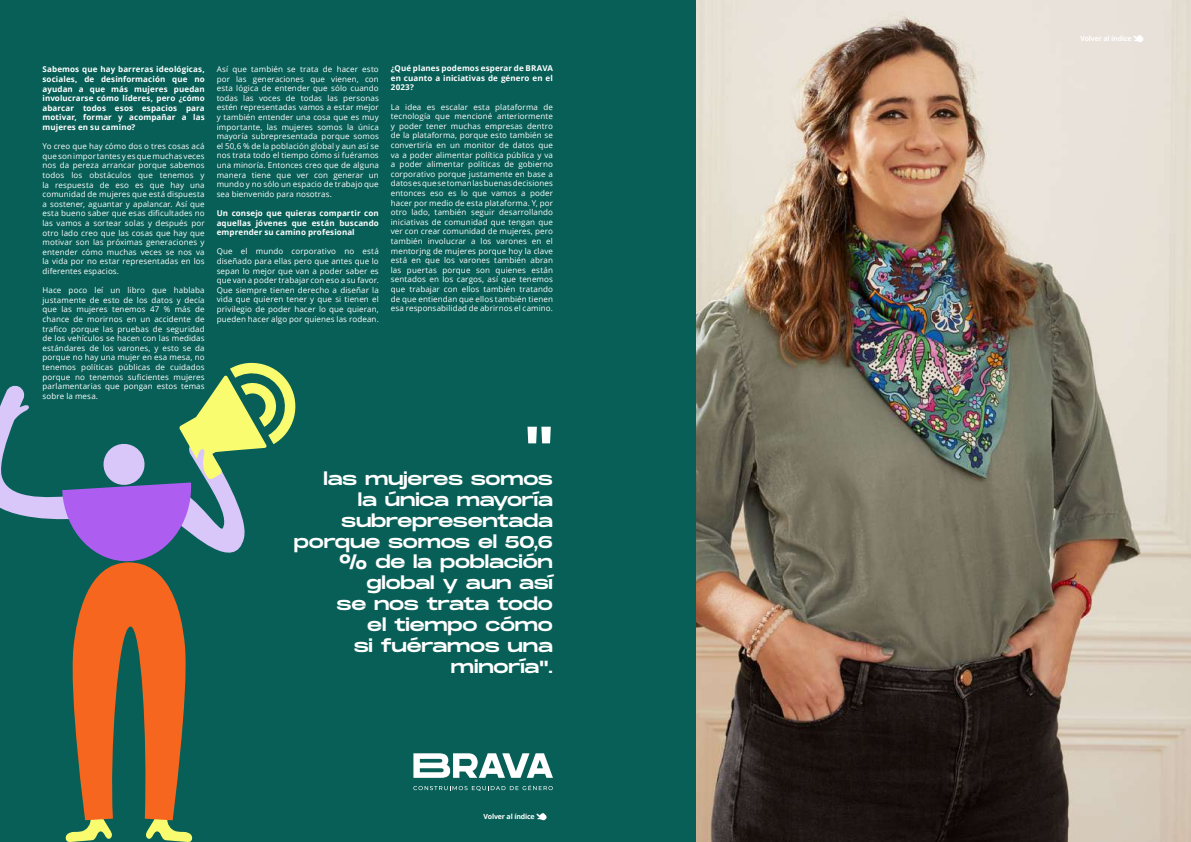
<style>
.page{position:relative;width:1191px;height:842px;background:#fff}
.page>*{position:absolute;margin:0;border:0;box-sizing:border-box;transform-origin:0 0}
.t1{font:52.1px "Monument Extended";color:#fff}
.t2{font:17px/20.8px "Monument Extended";letter-spacing:-.01em;color:#fff;text-align:right}
.t3{font:8px/9.6px "Open Sans";letter-spacing:.015em;color:#fff;text-align:justify}
.t4{font:700 8px/9.6px "Open Sans";letter-spacing:.015em;color:#fff;text-align:justify}
.t5{font:700 7px "Open Sans";letter-spacing:-.02em;color:#fff}
</style>
<div class="page">
<img style="left:695px;top:0;width:496px;height:842px">
<div style="left:0;top:0;width:695px;height:842px;background:#075f57"></div>
<svg style="left:0;top:362px;width:296px;height:480px"></svg>
<svg style="left:413px;top:753px;width:140px;height:25px"></svg>
<svg style="left:413px;top:785px;width:140px;height:6px"></svg>
<svg style="left:1133px;top:35px;width:11px;height:7px"></svg>
<svg style="left:536px;top:813px;width:11px;height:7px"></svg>
<p class="t4" style="left:43px;top:65px;width:164px">Sabemos que hay barreras ideológicas, sociales, de desinformación que no ayudan a que más mujeres puedan involucrarse cómo líderes, pero ¿cómo abarcar todos esos espacios para motivar, formar y acompañar a las mujeres en su camino?</p>
<p class="t3" style="left:43px;top:141px;width:164px">Yo creo que hay cómo dos o tres cosas acá que son importantes y es que muchas veces nos da pereza arrancar porque sabemos todos los obstáculos que tenemos y la respuesta de eso es que hay una comunidad de mujeres que está dispuesta a sostener, aguantar y apalancar. Así que esta bueno saber que esas dificultades no las vamos a sortear solas y después por otro lado creo que las cosas que hay que motivar son las próximas generaciones y entender cómo muchas veces se nos va la vida por no estar representadas en los diferentes espacios.</p>
<p class="t3" style="left:43px;top:285px;width:164px">Hace poco leí un libro que hablaba justamente de esto de los datos y decía que las mujeres tenemos 47 % más de chance de morirnos en un accidente de trafico porque las pruebas de seguridad de los vehículos se hacen con las medidas estándares de los varones, y esto se da porque no hay una mujer en esa mesa, no tenemos políticas públicas de cuidados porque no tenemos suficientes mujeres parlamentarias que pongan estos temas sobre la mesa.</p>
<p class="t3" style="left:217px;top:64px;width:164px">Así que también se trata de hacer esto por las generaciones que vienen, con esta lógica de entender que sólo cuando todas las voces de todas las personas estén representadas vamos a estar mejor y también entender una cosa que es muy importante, las mujeres somos la única mayoría subrepresentada porque somos el 50,6 % de la población global y aun así se nos trata todo el tiempo cómo si fuéramos una minoría. Entonces creo que de alguna manera tiene que ver con generar un mundo y no sólo un espacio de trabajo que sea bienvenido para nosotras.</p>
<p class="t4" style="left:217px;top:208px;width:164px">Un consejo que quieras compartir con aquellas jóvenes que están buscando emprender su camino profesional</p>
<p class="t3" style="left:217px;top:247px;width:164px">Que el mundo corporativo no está diseñado para ellas pero que antes que lo sepan lo mejor que van a poder saber es que van a poder trabajar con eso a su favor.<br>Que siempre tienen derecho a diseñar la vida que quieren tener y que si tienen el privilegio de poder hacer lo que quieran, pueden hacer algo por quienes las rodean.</p>
<p class="t4" style="left:391px;top:63px;width:164px">¿Qué planes podemos esperar de BRAVA en cuanto a iniciativas de género en el 2023?</p>
<p class="t3" style="left:391px;top:102px;width:164px">La idea es escalar esta plataforma de tecnología que mencioné anteriormente y poder tener muchas empresas dentro de la plataforma, porque esto también se convertiría en un monitor de datos que va a poder alimentar política pública y va a poder alimentar políticas de gobierno corporativo porque justamente en base a datos es que se toman las buenas decisiones entonces eso es lo que vamos a poder hacer por medio de esta plataforma. Y, por otro lado, también seguir desarrollando iniciativas de comunidad que tengan que ver con crear comunidad de mujeres, pero también involucrar a los varones en el mentorjng de mujeres porque hoy la clave está en que los varones también abran las puertas porque son quienes están sentados en los cargos, así que tenemos que trabajar con ellos también tratando de que entiendan que ellos también tienen esa responsabilidad de abrirnos el camino.</p>
<h1 class="t1" style="left:525px;top:408px;width:29px">"</h1>
<h2 class="t2" style="left:294px;top:468px;width:260px">las mujeres somos<br>la única mayoría subrepresentada porque somos el 50,6 % de la población global y aun así<br>se nos trata todo<br>el tiempo cómo<br>si fuéramos una minoría".</h2>
<p class="t5" style="left:483px;top:811px;width:53px">Volver al índice</p>
<p class="t5" style="left:1080px;top:33px;width:53px">Volver al índice</p>
</div>
